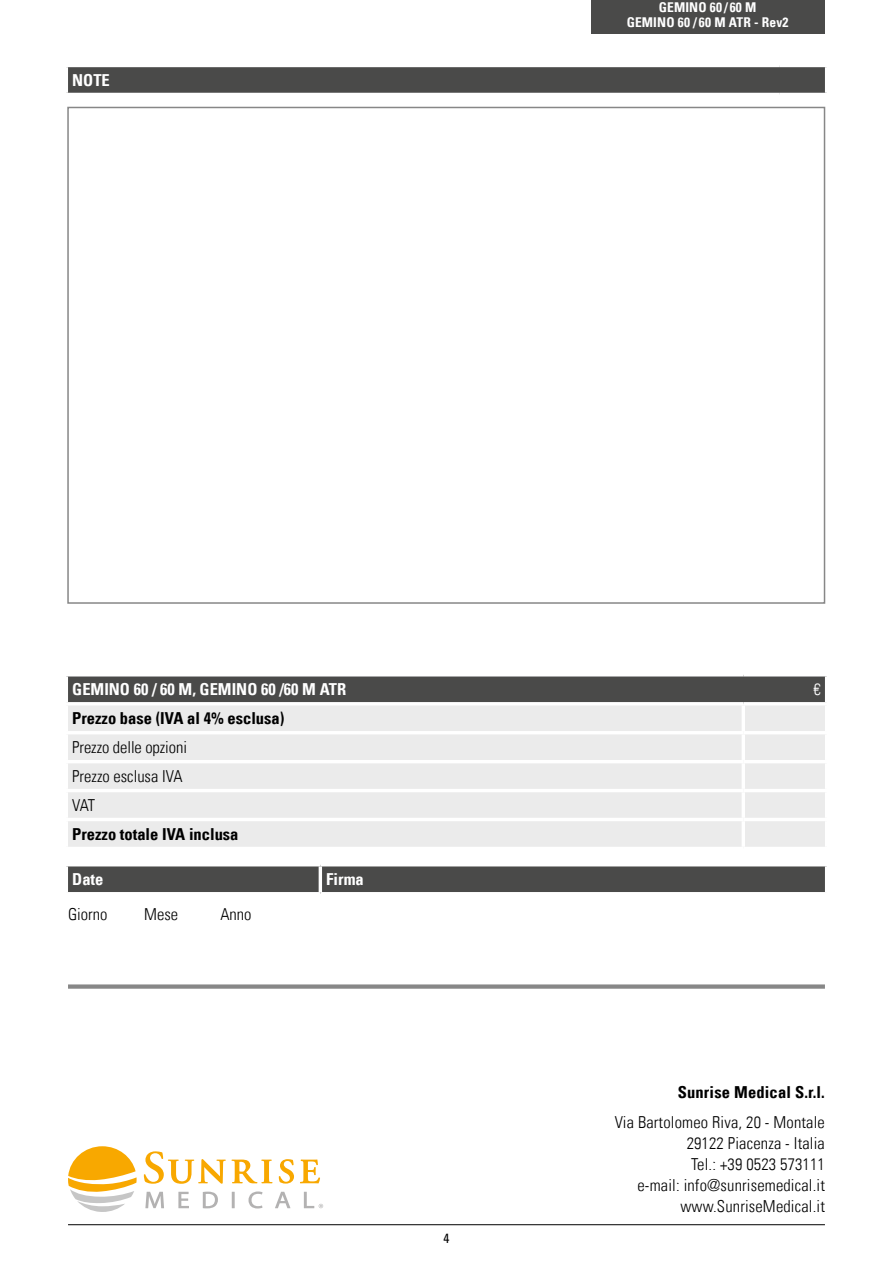
<style>
.page{position:relative;width:893px;height:1263px;background:#fff}
.page>*{position:absolute;margin:0;border:0;box-sizing:border-box;transform-origin:0 0}
.t1{font:16.5px/21px "Univers Com 47 Light Cond";letter-spacing:.01em;color:#000}
.t2{font:16.5px "Univers Com 67 Bold Cond";color:#000}
.t3{font:16.5px "Univers Com 67 Bold Cond";color:#fff}
.t4{font:16.5px "Univers Com 47 Light Cond";color:#fff}
.t5{font:13.5px/15px "Univers Com 67 Bold Cond";letter-spacing:.01em;color:#fff;text-align:center}
.t6{font:condensed 13.5px "Univers Com 57";color:#000}
</style>
<div class="page">
<div style="left:68px;top:866px;width:757px;height:26px;background:#4a4a49"></div>
<hr style="left:319px;top:866px;width:3px;height:26px;background:#fff">
<div style="left:68px;top:676px;width:757px;height:26px;background:#4a4a49"></div>
<div style="left:68px;top:705px;width:757px;height:142px;background:#ebebeb"></div>
<hr style="left:65px;top:760px;width:678px;height:3px;background:#fff">
<hr style="left:65px;top:789px;width:678px;height:3px;background:#fff">
<hr style="left:65px;top:818px;width:678px;height:3px;background:#fff">
<hr style="left:65px;top:731px;width:678px;height:3px;background:#fff">
<hr style="left:743px;top:731px;width:85px;height:3px;background:#fff">
<hr style="left:742px;top:705px;width:3px;height:26px;background:#fff">
<hr style="left:742px;top:734px;width:3px;height:26px;background:#fff">
<hr style="left:743px;top:760px;width:85px;height:3px;background:#fff">
<hr style="left:742px;top:763px;width:3px;height:26px;background:#fff">
<hr style="left:743px;top:789px;width:85px;height:3px;background:#fff">
<hr style="left:742px;top:792px;width:3px;height:26px;background:#fff">
<hr style="left:743px;top:818px;width:85px;height:3px;background:#fff">
<hr style="left:742px;top:821px;width:3px;height:26px;background:#fff">
<div style="left:68px;top:984px;width:757px;height:5px;background:#878787"></div>
<svg style="left:68px;top:1146px;width:69px;height:66px"></svg>
<svg style="left:144px;top:1151px;width:129px;height:33px"></svg>
<svg style="left:279px;top:1159px;width:15px;height:24px"></svg>
<svg style="left:300px;top:1159px;width:20px;height:24px"></svg>
<svg style="left:145px;top:1192px;width:19px;height:16px"></svg>
<svg style="left:178px;top:1192px;width:11px;height:16px"></svg>
<svg style="left:203px;top:1191px;width:15px;height:17px"></svg>
<svg style="left:232px;top:1192px;width:3px;height:16px"></svg>
<svg style="left:248px;top:1191px;width:15px;height:17px"></svg>
<svg style="left:275px;top:1192px;width:15px;height:16px"></svg>
<svg style="left:304px;top:1192px;width:19px;height:16px"></svg>
<svg style="left:68px;top:67px;width:757px;height:26px;background:#4d4d4c"></svg>
<div style="left:67px;top:107px;width:758px;height:497px;background:#fff;border:2px solid #878787"></div>
<div style="left:591px;top:0;width:233px;height:34px;background:#4a4a49"></div>
<hr style="left:68px;top:1224px;width:757px;height:1px;background:#000">
<p class="t3" style="left:72px;top:70px;width:39px">NOTE</p>
<p class="t5" style="left:627px;top:0;width:163px">GEMINO 60 / 60 M<br>GEMINO 60 / 60 M ATR - Rev2</p>
<p class="t3" style="left:72px;top:679px;width:275px">GEMINO 60 / 60 M, GEMINO 60 /60 M ATR</p>
<p class="t4" style="left:813px;top:679px;width:9px">€</p>
<p class="t2" style="left:72px;top:708px;width:214px">Prezzo base (IVA al 4% esclusa)</p>
<p class="t1" style="left:72px;top:733px;width:116px;line-height:29px">Prezzo delle opzioni<br>Prezzo esclusa IVA<br>VAT</p>
<p class="t2" style="left:72px;top:824px;width:168px">Prezzo totale IVA inclusa</p>
<p class="t3" style="left:72px;top:869px;width:33px">Date</p>
<p class="t3" style="left:326px;top:869px;width:39px">Firma</p>
<p class="t1" style="left:68px;top:904px;width:41px">Giorno</p>
<p class="t1" style="left:144px;top:904px;width:35px">Mese</p>
<p class="t1" style="left:220px;top:904px;width:33px">Anno</p>
<p class="t6" style="left:443px;top:1229px;width:7px">4</p>
<p class="t2" style="left:678px;top:1082px;width:149px">Sunrise Medical S.r.l.</p>
<p class="t1" style="left:615px;top:1112px;width:212px;text-align:right">Via Bartolomeo Riva, 20 - Montale<br>29122 Piacenza - Italia<br>Tel.: +39 0523 573111<br>e-mail: info@sunrisemedical.it www.SunriseMedical.it</p>
</div>
